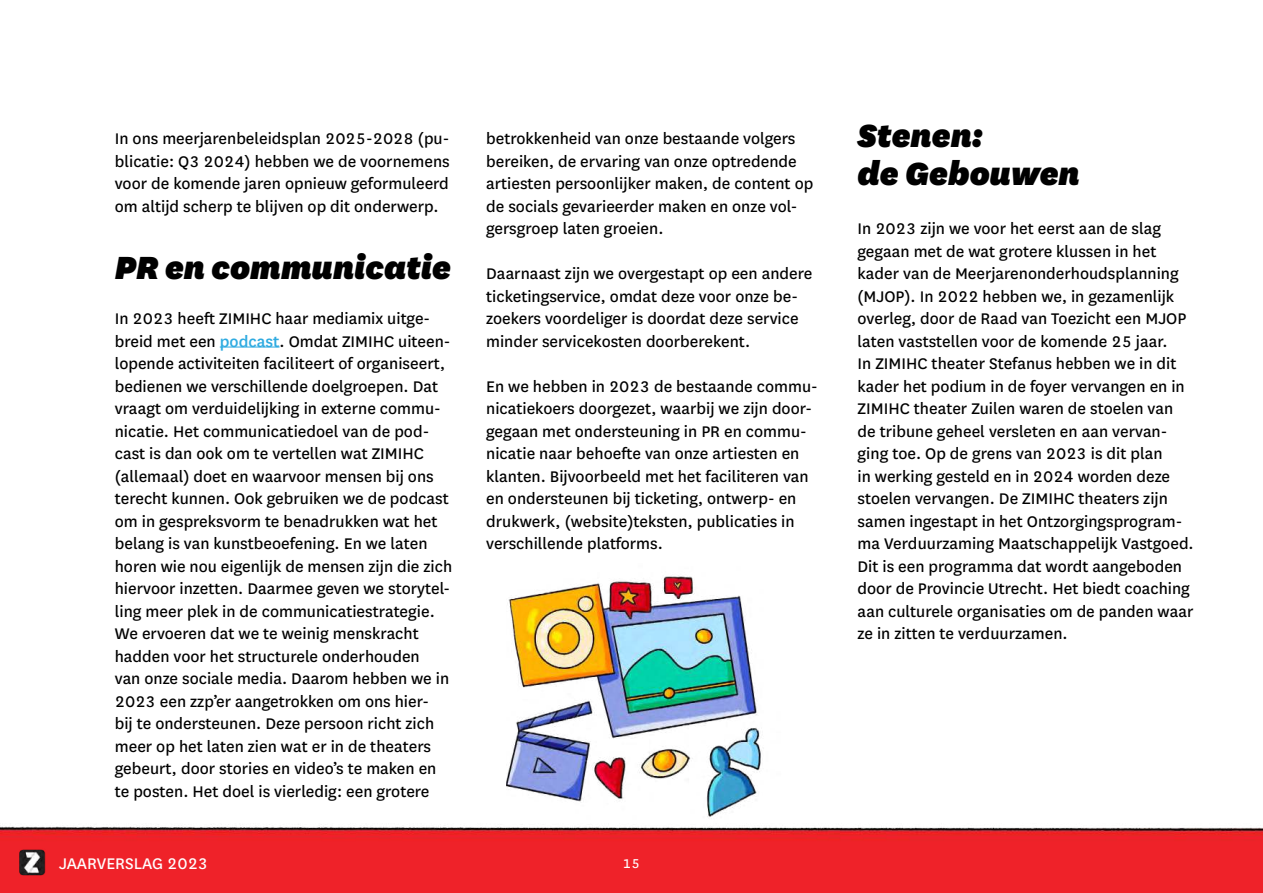
<style>
.page{position:relative;width:1263px;height:893px;background:#fff}
.page>*{position:absolute;margin:0;border:0;box-sizing:border-box;transform-origin:0 0}
.t1{font:italic 900 37.5px/37.5px "National";color:#000}
.t2{font:18px/22.5px "National";color:#000}
.t3{font:18px "National";color:#fff}
.t4{font:15px "National";color:#fff}
.s1{font-weight:500;color:#2fabe1}
</style>
<div class="page">
<img style="left:0;top:826px;width:1263px;height:67px">
<hr style="left:220px;top:346px;width:60px;height:2px;background:#2fabe1">
<img style="left:20px;top:849px;width:25px;height:27px">
<img style="left:507px;top:575px;width:254px;height:242px">
<p class="t2" style="left:115px;top:126px;width:336px;text-align:justify">In ons meerjarenbeleidsplan 2025-2028 (pu&shy;blicatie: Q3 2024) hebben we de voornemens voor de komende jaren opnieuw geformuleerd om altijd scherp te blijven op dit onderwerp.</p>
<h1 class="t1" style="left:115px;top:247px;width:338px">PR en communicatie</h1>
<p class="t2" style="left:115px;top:306px;width:339px">In 2023 heeft ZIMIHC haar mediamix uitge&shy;breid met een <span class="s1">podcast</span>. Omdat ZIMIHC uiteen&shy;lopende activiteiten faciliteert of organiseert, bedienen we verschillende doelgroepen. Dat vraagt om verduidelijking in externe commu&shy;nicatie. Het communicatiedoel van de pod&shy;cast is dan ook om te vertellen wat ZIMIHC (allemaal) doet en waarvoor mensen bij ons terecht kunnen. Ook gebruiken we de podcast om in gespreksvorm te benadrukken wat het belang is van kunstbeoefening. En we laten horen wie nou eigenlijk de mensen zijn die zich hiervoor inzetten. Daarmee geven we storytel&shy;ling meer plek in de communicatiestrategie.<br>We ervoeren dat we te weinig menskracht hadden voor het structurele onderhouden<br>van onze sociale media. Daarom hebben we in 2023 een zzp’er aangetrokken om ons hier-<br>bij te ondersteunen. Deze persoon richt zich meer op het laten zien wat er in de theaters gebeurt, door stories en video’s te maken en te posten. Het doel is vierledig: een grotere</p>
<p class="t3" style="left:59px;top:852px;width:151px">JAARVERSLAG 2023</p>
<p class="t2" style="left:486px;top:126px;width:329px">betrokkenheid van onze bestaande volgers bereiken, de ervaring van onze optredende artiesten persoonlijker maken, de content op de socials gevarieerder maken en onze vol&shy;gersgroep laten groeien.</p>
<p class="t2" style="left:486px;top:261px;width:328px">Daarnaast zijn we overgestapt op een andere ticketingservice, omdat deze voor onze be&shy;zoekers voordeliger is doordat deze service minder servicekosten doorberekent.</p>
<p class="t2" style="left:486px;top:374px;width:333px">En we hebben in 2023 de bestaande commu&shy;nicatiekoers doorgezet, waarbij we zijn door&shy;gegaan met ondersteuning in PR en commu&shy;nicatie naar behoefte van onze artiesten en klanten. Bijvoorbeeld met het faciliteren van en ondersteunen bij ticketing, ontwerp- en drukwerk, (website)teksten, publicaties in verschillende platforms.</p>
<p class="t4" style="left:623px;top:853px;width:19px">15</p>
<h1 class="t1" style="left:857px;top:115px;width:224px">Stenen:<br>de Gebouwen</h1>
<p class="t2" style="left:857px;top:216px;width:338px">In 2023 zijn we voor het eerst aan de slag gegaan met de wat grotere klussen in het kader van de Meerjarenonderhoudsplanning (MJOP). In 2022 hebben we, in gezamenlijk overleg, door de Raad van Toezicht een MJOP laten vaststellen voor de komende 25 jaar.<br>In ZIMIHC theater Stefanus hebben we in dit kader het podium in de foyer vervangen en in ZIMIHC theater Zuilen waren de stoelen van de tribune geheel versleten en aan vervan&shy;ging toe. Op de grens van 2023 is dit plan<br>in werking gesteld en in 2024 worden deze stoelen vervangen. De ZIMIHC theaters zijn samen ingestapt in het Ontzorgingsprogram&shy;ma Verduurzaming Maatschappelijk Vastgoed.<br>Dit is een programma dat wordt aangeboden door de Provincie Utrecht. Het biedt coaching aan culturele organisaties om de panden waar ze in zitten te verduurzamen.</p>
</div>
